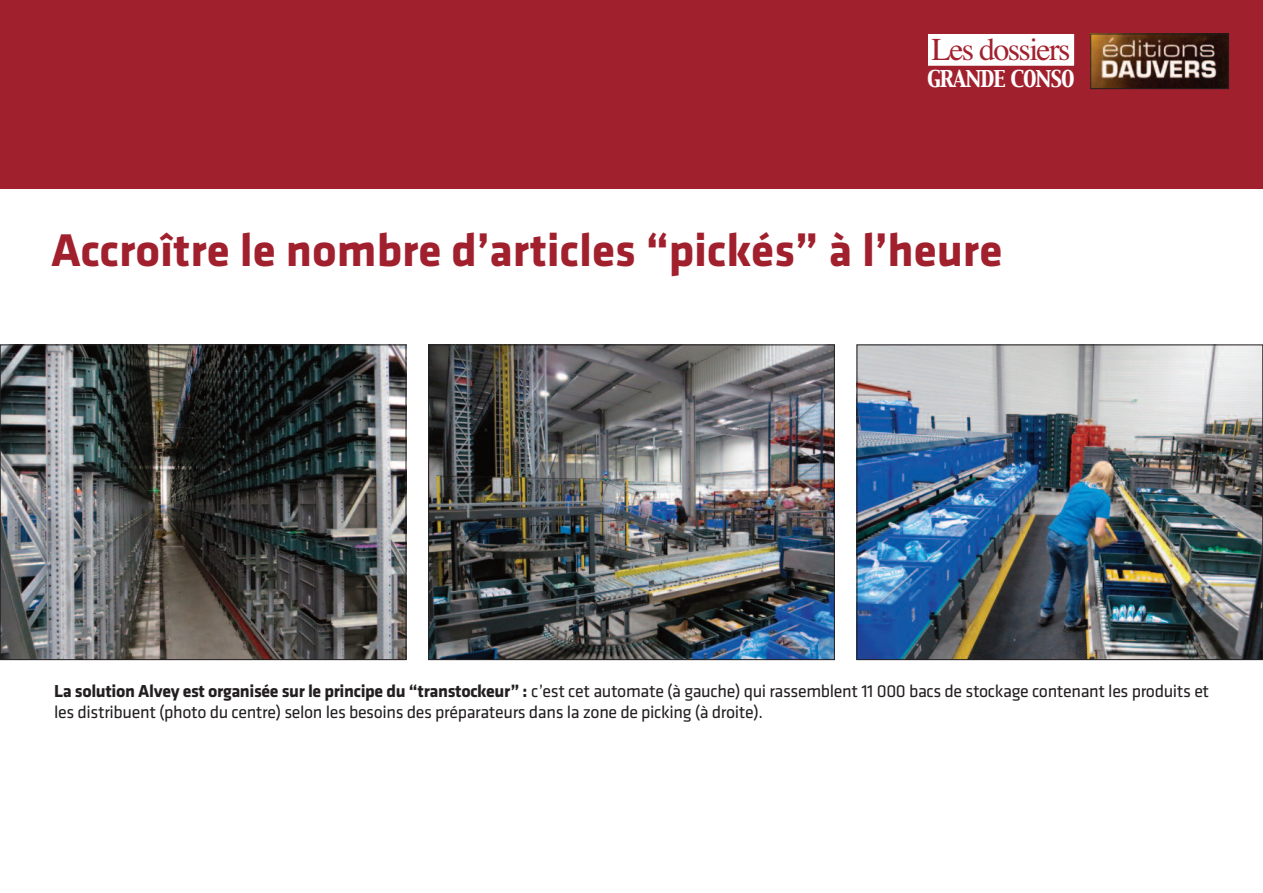
<style>
.page{position:relative;width:1263px;height:893px;background:#fff}
.page>*{position:absolute;margin:0;border:0;box-sizing:border-box;transform-origin:0 0}
.t1{font:700 47.55px "Klavika";color:#a1202d}
.t2{font:31.8px "Times";letter-spacing:-.05em;color:#a1202d}
.t3{font:20.4px "Capitals";letter-spacing:-.05em;color:#fff}
.t4{font:18px/21px "Klavika";letter-spacing:-.02em;color:#231f20}
.s1{font-weight:700}
</style>
<div class="page">
<div style="left:0;top:0;width:1263px;height:189px;background:#a1202d"></div>
<img style="left:1092px;top:36px;width:135px;height:51px">
<div style="left:1090px;top:34px;width:139px;height:55px;border:1px solid #231f20"></div>
<div style="left:928px;top:34px;width:146px;height:32px;background:#fff"></div>
<div style="left:926px;top:32px;width:150px;height:35px;border:2px solid #a1202d"></div>
<img style="left:2px;top:347px;width:402px;height:311px">
<div style="left:0;top:345px;width:406px;height:315px;border:1px solid #231f20"></div>
<img style="left:430px;top:347px;width:403px;height:311px">
<div style="left:428px;top:345px;width:407px;height:315px;border:1px solid #231f20"></div>
<img style="left:859px;top:347px;width:402px;height:311px">
<div style="left:857px;top:345px;width:406px;height:315px;border:1px solid #231f20"></div>
<h2 class="t2" style="left:931px;top:30px;width:141px">Les dossiers</h2>
<p class="t3" style="left:927px;top:68px;width:149px">GRANDE CONSO</p>
<h1 class="t1" style="left:51px;top:235px;width:953px">Accroître le nombre d’articles “pickés” à l’heure</h1>
<p class="t4" style="left:54px;top:682px;width:1156px"><span class="s1">La solution Alvey est organisée sur le principe du “transtockeur” :</span> c’est cet automate (à gauche) qui rassemblent 11 000 bacs de stockage contenant les produits et les distribuent (photo du centre) selon les besoins des préparateurs dans la zone de picking (à droite).</p>
</div>
